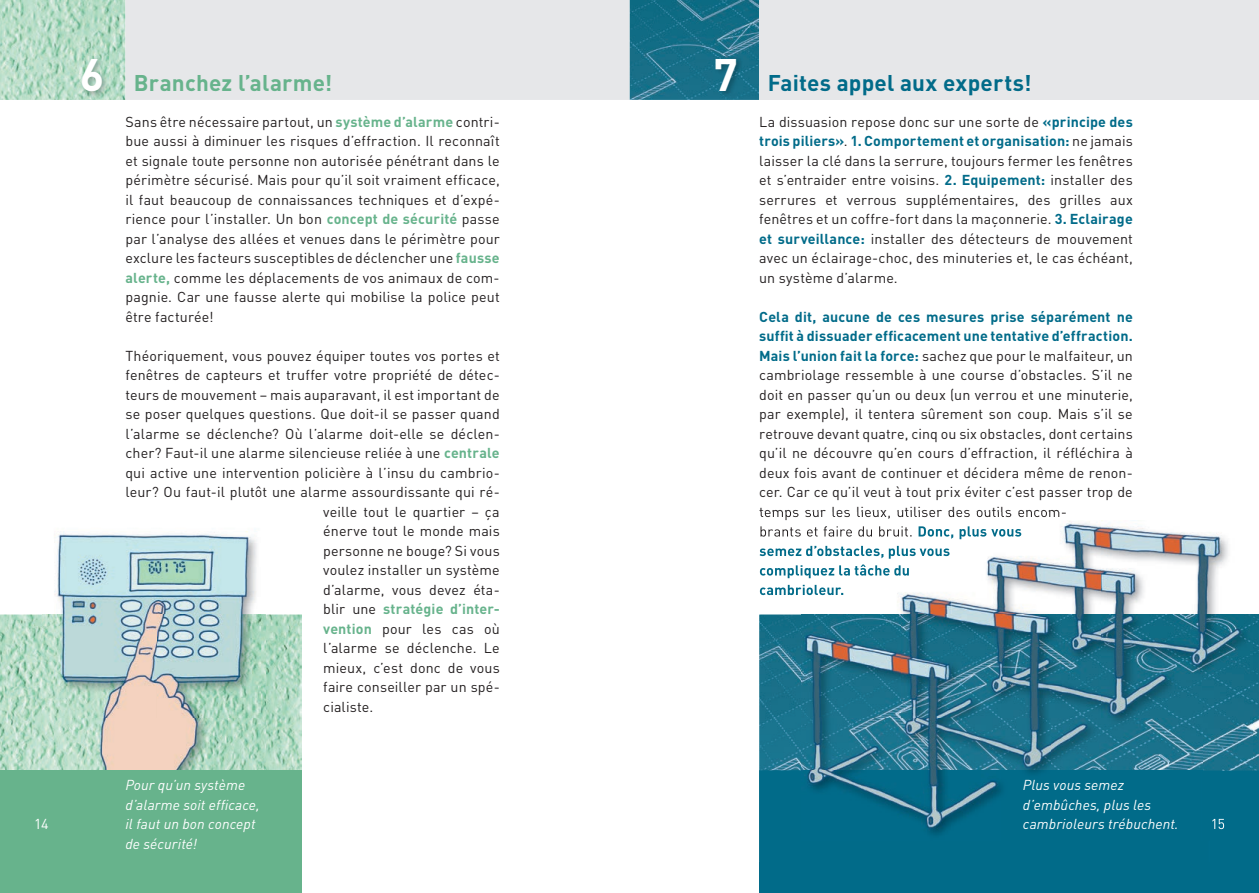
<style>
.page{position:relative;width:1259px;height:893px;background:#fff}
.page>*{position:absolute;margin:0;border:0;box-sizing:border-box;transform-origin:0 0}
.t1{font:700 45px "DIN";color:#fff}
.t2{font:700 22.5px "DIN";letter-spacing:.01em;color:#016b89}
.t3{font:700 22.5px "DIN";letter-spacing:.01em;color:#67b38c}
.t4{font:14.25px/19.5px "DIN";letter-spacing:.01em;color:#231f20;text-align:justify}
.t5{font:italic 14.25px/19.5px "DIN";letter-spacing:.005em;color:#fff}
.t6{font:700 14.25px "DIN";letter-spacing:.01em;color:#67b38c}
.t7{font:14.25px "DIN";color:#fff}
.s1{font-weight:700;color:#67b38c}
.s2{font-weight:400;color:#231f20}
.s3{font-weight:700;color:#016b89}
</style>
<div class="page">
<img style="left:629px;top:0;width:130px;height:100px">
<img style="left:0;top:0;width:125px;height:100px">
<div style="left:759px;top:0;width:500px;height:100px;background:#e6e7e9"></div>
<div style="left:125px;top:0;width:504px;height:100px;background:#e6e7e9"></div>
<img style="left:0;top:614px;width:302px;height:156px">
<img style="left:55px;top:566px;width:205px;height:204px">
<img style="left:54px;top:531px;width:203px;height:35px">
<img style="left:43px;top:565px;width:12px;height:205px">
<img style="left:260px;top:614px;width:6px;height:156px">
<div style="left:0;top:770px;width:302px;height:123px;background:#67b38c"></div>
<img style="left:713px;top:56px;width:30px;height:42px">
<img style="left:79px;top:56px;width:29px;height:42px">
<div style="left:759px;top:770px;width:500px;height:123px;background:#016b89"></div>
<img style="left:1252px;top:614px;width:7px;height:156px">
<img style="left:759px;top:614px;width:42px;height:156px">
<img style="left:760px;top:512px;width:305px;height:8px">
<img style="left:760px;top:526px;width:41px;height:11px">
<img style="left:759px;top:548px;width:42px;height:9px">
<img style="left:760px;top:565px;width:41px;height:13px">
<img style="left:760px;top:585px;width:41px;height:10px">
<img style="left:759px;top:770px;width:42px;height:91px">
<img style="left:801px;top:520px;width:451px;height:315px">
<img style="left:801px;top:526px;width:112px;height:11px">
<img style="left:918px;top:526px;width:103px;height:13px">
<img style="left:801px;top:546px;width:149px;height:13px">
<img style="left:801px;top:564px;width:109px;height:14px">
<img style="left:801px;top:585px;width:43px;height:10px">
<svg style="left:1212px;top:819px;width:12px;height:10px"></svg>
<p class="t7" style="left:34px;top:815px;width:16px">14</p>
<h1 class="t1" style="left:80px;top:45px;width:26px">6</h1>
<h1 class="t1" style="left:713px;top:45px;width:26px">7</h1>
<h2 class="t3" style="left:134px;top:68px;width:200px">Branchez l’alarme!</h2>
<p class="t4" style="left:125px;top:112px;width:376px">Sans être nécessaire partout, un <span class="s1">système d’alarme</span> contri&shy;bue aussi à diminuer les risques d’effraction. Il reconnaît et signale toute personne non autorisée pénétrant dans le périmètre sécurisé. Mais pour qu’il soit vraiment efficace, il faut beaucoup de connaissances techniques et d’expé&shy;rience pour l’installer. Un bon <span class="s1">concept de sécurité</span> passe par l’analyse des allées et venues dans le périmètre pour exclure les facteurs susceptibles de déclencher une <span class="s1">fausse alerte,</span> comme les déplacements de vos animaux de com&shy;pagnie. Car une fausse alerte qui mobilise la police peut être facturée!</p>
<p class="t4" style="left:125px;top:346px;width:376px">Théoriquement, vous pouvez équiper toutes vos portes et</p>
<p class="t4" style="left:125px;top:365px;width:376px">fenêtres de capteurs et truffer votre propriété de détec-</p>
<p class="t4" style="left:125px;top:385px;width:376px">teurs de mouvement – mais auparavant, il est important de</p>
<p class="t4" style="left:125px;top:404px;width:376px">se poser quelques questions. Que doit-il se passer quand</p>
<p class="t4" style="left:125px;top:424px;width:376px">l’alarme se déclenche? Où l’alarme doit-elle se déclen-</p>
<p class="t4" style="left:125px;top:443px;width:376px">cher? Faut-il une alarme silencieuse reliée à une <span class="s1">centrale</span></p>
<p class="t4" style="left:125px;top:463px;width:376px">qui active une intervention policière à l’insu du cambrio-</p>
<p class="t4" style="left:125px;top:482px;width:376px">leur? Ou faut-il plutôt une alarme assourdissante qui ré-</p>
<p class="t4" style="left:323px;top:502px;width:178px">veille tout le quartier – ça</p>
<p class="t4" style="left:323px;top:521px;width:178px">énerve tout le monde mais</p>
<p class="t4" style="left:323px;top:541px;width:178px">personne ne bouge? Si vous</p>
<p class="t4" style="left:323px;top:560px;width:178px">voulez installer un système</p>
<p class="t4" style="left:323px;top:580px;width:178px">d’alarme, vous devez éta-</p>
<p class="t6" style="left:323px;top:600px;width:178px"><span class="s2">blir une</span> stratégie d’inter-</p>
<p class="t4" style="left:323px;top:619px;width:178px"><span class="s1">ven tion</span> pour les cas où</p>
<p class="t4" style="left:323px;top:638px;width:178px">l’alarme se déclenche. Le</p>
<p class="t4" style="left:323px;top:658px;width:178px">mieux, c’est donc de vous</p>
<p class="t4" style="left:323px;top:677px;width:178px">faire conseiller par un spé-</p>
<p class="t4" style="left:323px;top:697px;width:52px">cialiste.</p>
<h2 class="t2" style="left:767px;top:68px;width:265px">Faites appel aux experts!</h2>
<p class="t4" style="left:759px;top:112px;width:375px">La dissuasion repose donc sur une sorte de <span class="s3">«principe des trois piliers»</span>. <span class="s3">1. Comportement et organisation:</span> ne jamais laisser la clé dans la serrure, toujours fermer les fenêtres et s’entraider entre voisins. <span class="s3">2. Equipement:</span> installer des serrures et verrous supplémentaires, des grilles aux fenêtres et un coffre-fort dans la maçonnerie. <span class="s3">3. Eclairage et surveillance:</span> installer des détecteurs de mouvement avec un éclairage-choc, des minuteries et, le cas échéant, un système d’alarme.</p>
<p class="t4" style="left:759px;top:307px;width:375px"><span class="s3">Cela dit, aucune de ces mesures prise séparément ne suffit à dissuader efficacement une tentative d’effraction.<br>Mais l’union fait la force:</span> sachez que pour le malfaiteur, un cambriolage ressemble à une course d’obstacles. S’il ne doit en passer qu’un ou deux (un verrou et une minuterie, par exemple), il tentera sûrement son coup. Mais s’il se retrouve devant quatre, cinq ou six obstacles, dont certains qu’il ne découvre qu’en cours d’effraction, il réfléchira à deux fois avant de continuer et décidera même de renon&shy;cer. Car ce qu’il veut à tout prix éviter c’est passer trop de temps sur les lieux, utiliser des outils encom-</p>
<p class="t5" style="left:125px;top:775px;width:136px">Pour qu’un système d’alarme soit efficace, il faut un bon concept de sécurité!</p>
<p class="t5" style="left:1023px;top:775px;width:157px">Plus vous semez d’embûches, plus les<br>c ambrioleurs trébuchent.</p>
</div>
